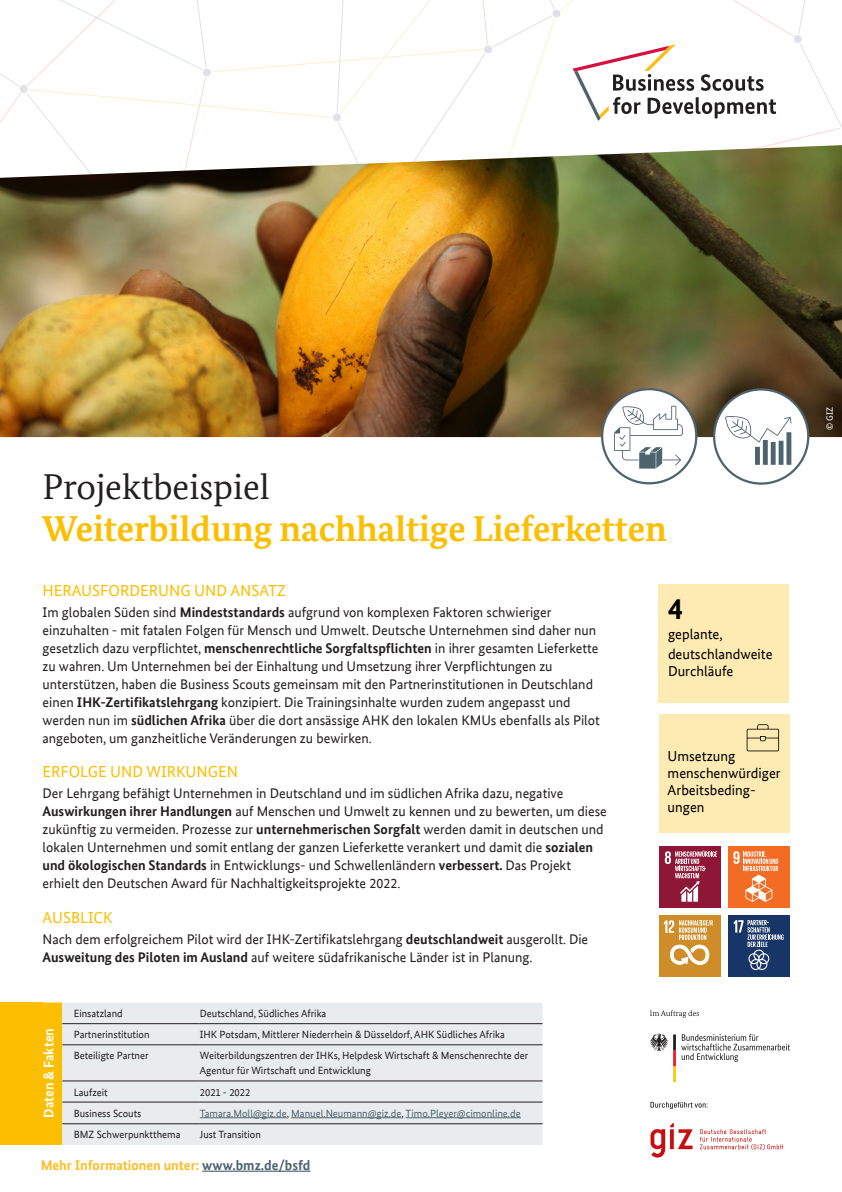
<style>
.page{position:relative;width:842px;height:1192px;background:#fff}
.page>*{position:absolute;margin:0;border:0;box-sizing:border-box;transform-origin:0 0}
.GSfD_h1{font:700 36px/42px "Bundes Serif Office";color:#fcbe00}
.GSfD_h2{font:700 30px "Bundes Sans Office";color:#000001}
.GSfD_h2-2{font:16px "Bundes Sans Office";color:#fcbe00}
.GSfD_h2-3{font:14.5px/17px "Bundes Sans Office";color:#000001}
.GSfD_copy{font:14px/18px "Bundes Sans Office";color:#231f20}
.GSfD_h2-4{font:14px/18px "Bundes Sans Office";color:#231f20}
.GSfD_h2-5{font:700 14px "Bundes Sans Office";color:#fdbd26}
.GSfD_h2-6{font:700 14px "Bundes Sans Office";color:#fff}
.Tabelle{font:10.5px/15px "Bundes Sans Office";color:#231f20}
.Tabelle-2{font:10.5px "Bundes Sans Office";color:#4d636e}
.GSfD_h2-7{font:9px "Bundes Sans Office";color:#fff}
.s1{font-weight:400;color:#231f20}
.s2{font-weight:700}
.s3{color:#231f20}
.s4{color:#4d636e}
</style>
<div class="page">
<img style="left:0;top:196px;width:842px;height:241px">
<svg style="left:601px;top:388px;width:96px;height:96px"></svg>
<svg style="left:0;top:0;width:842px;height:196px"></svg>
<svg style="left:713px;top:388px;width:96px;height:97px"></svg>
<div style="left:755px;top:447px;width:5px;height:18px;background:#4d636e"></div>
<div style="left:763px;top:440px;width:5px;height:25px;background:#4d636e"></div>
<div style="left:771px;top:442px;width:5px;height:23px;background:#4d636e"></div>
<hr style="left:779px;top:441px;width:4px;height:24px;background:#4d636e">
<div style="left:786px;top:432px;width:5px;height:33px;background:#4d636e"></div>
<svg style="left:650px;top:1010px;width:49px;height:8px"></svg>
<svg style="left:650px;top:1034px;width:140px;height:48px"></svg>
<img style="left:650px;top:1101px;width:134px;height:57px">
<div style="left:0;top:1003px;width:43px;height:142px;background:#fcbe00"></div>
<div style="left:43px;top:1003px;width:19px;height:142px;background:#fcbe00"></div>
<div style="left:62px;top:1003px;width:480px;height:142px;background:#e8ecef"></div>
<hr style="left:62px;top:1024px;width:138px;height:1px;background:#231f20">
<hr style="left:200px;top:1024px;width:342px;height:1px;background:#231f20">
<hr style="left:62px;top:1045px;width:138px;height:1px;background:#231f20">
<hr style="left:200px;top:1045px;width:342px;height:1px;background:#231f20">
<hr style="left:62px;top:1081px;width:138px;height:1px;background:#231f20">
<hr style="left:200px;top:1081px;width:342px;height:1px;background:#231f20">
<hr style="left:200px;top:1102px;width:342px;height:1px;background:#231f20">
<hr style="left:200px;top:1124px;width:342px;height:1px;background:#231f20">
<hr style="left:62px;top:1102px;width:138px;height:1px;background:#231f20">
<hr style="left:62px;top:1124px;width:138px;height:1px;background:#231f20">
<hr style="left:200px;top:1117px;width:87px;height:1px;background:#4d636e">
<hr style="left:291px;top:1117px;width:110px;height:1px;background:#4d636e">
<hr style="left:406px;top:1117px;width:115px;height:1px;background:#4d636e">
<div style="left:658px;top:584px;width:131px;height:119px;background:#feebb3"></div>
<div style="left:659px;top:714px;width:130px;height:119px;background:#feebb3"></div>
<svg style="left:747px;top:724px;width:32px;height:27px"></svg>
<div style="left:659px;top:915px;width:61px;height:62px;background:#cf8d29"></div>
<svg style="left:664px;top:920px;width:49px;height:45px"></svg>
<div style="left:728px;top:915px;width:61px;height:61px;background:#183567"></div>
<svg style="left:734px;top:920px;width:50px;height:50px"></svg>
<div style="left:659px;top:846px;width:61px;height:62px;background:#8e1737"></div>
<svg style="left:665px;top:851px;width:52px;height:51px"></svg>
<div style="left:728px;top:846px;width:61px;height:62px;background:#f36c24"></div>
<svg style="left:733px;top:851px;width:45px;height:51px"></svg>
<hr style="left:202px;top:1171px;width:108px;height:1px;background:#4d636e">
<p class="GSfD_h1" style="left:43px;top:466px;width:626px"><span class="s1">Projektbeispiel<br></span>Weiterbildung nachhaltige Lieferketten</p>
<p class="GSfD_h2-2" style="left:43px;top:582px;width:245px">HERAUSFORDERUNG UND ANSATZ</p>
<p class="GSfD_copy" style="left:43px;top:603px;width:559px">Im globalen Süden sind <span class="s2">Mindeststandards</span> aufgrund von komplexen Faktoren schwieriger einzuhalten - mit fatalen Folgen für Mensch und Umwelt. Deutsche Unternehmen sind daher nun gesetzlich dazu verpflichtet, <span class="s2">menschenrechtliche Sorgfaltspflichten</span> in ihrer gesamten Lieferkette zu wahren. Um Unternehmen bei der Einhaltung und Umsetzung ihrer Verpflichtungen zu unterstützen, haben die Business Scouts gemeinsam mit den Partnerinstitutionen in Deutschland einen <span class="s2">IHK-Zertifikatslehrgang</span> konzipiert. Die Trainingsinhalte wurden zudem angepasst und werden nun im <span class="s2">südlichen Afrika</span> über die dort ansässige AHK den lokalen KMUs ebenfalls als Pilot angeboten, um ganzheitliche Veränderungen zu bewirken.</p>
<p class="GSfD_h2-2" style="left:43px;top:762px;width:197px">ERFOLGE UND WIRKUNGEN</p>
<p class="GSfD_copy" style="left:43px;top:784px;width:566px">Der Lehrgang befähigt Unternehmen in Deutschland und im südlichen Afrika dazu, negative <span class="s2">Auswirkungen ihrer Handlungen</span> auf Menschen und Umwelt zu kennen und zu bewerten, um diese zukünftig zu vermeiden. Prozesse zur <span class="s2">unternehmerischen Sorgfalt</span> werden damit in deutschen und lokalen Unternehmen und somit entlang der ganzen Lieferkette verankert und damit die <span class="s2">sozialen und ökologischen Standards</span> in Entwicklungs- und Schwellenländern <span class="s2">verbessert.</span> Das Projekt erhielt den Deutschen Award für Nachhaltigkeitsprojekte 2022.</p>
<p class="GSfD_h2-2" style="left:43px;top:908px;width:72px">AUSBLICK</p>
<p class="GSfD_h2-4" style="left:43px;top:930px;width:547px">Nach dem erfolgreichem Pilot wird der IHK-Zertifikatslehrgang <span class="s2">deutschlandweit</span> ausgerollt. Die<br><span class="s2">Ausweitung des Piloten im Ausland</span> auf weitere südafrikanische Länder ist in Planung.</p>
<p class="GSfD_h2-6" style="left:40px;top:1118px;width:91px;rotate:-90deg">Daten &amp; Fakten</p>
<p class="Tabelle" style="left:74px;top:1006px;width:51px">Einsatzland</p>
<p class="Tabelle" style="left:200px;top:1006px;width:128px">Deutschland, Südliches Afrika</p>
<p class="Tabelle" style="left:74px;top:1027px;width:77px">Partnerinstitution</p>
<p class="Tabelle" style="left:200px;top:1027px;width:306px">IHK Potsdam, Mittlerer Niederrhein &amp; Düsseldorf, AHK Südliches Afrika</p>
<p class="Tabelle" style="left:74px;top:1048px;width:76px">Beteiligte Partner</p>
<p class="Tabelle" style="left:200px;top:1048px;width:330px">Weiterbildungszentren der IHKs, Helpdesk Wirtschaft &amp; Menschenrechte der<br>Agentur für Wirtschaft und Entwicklung</p>
<p class="Tabelle" style="left:74px;top:1084px;width:36px">Laufzeit</p>
<p class="Tabelle" style="left:200px;top:1084px;width:52px">2021 - 2022</p>
<p class="Tabelle" style="left:74px;top:1106px;width:69px">Business Scouts</p>
<p class="Tabelle-2" style="left:200px;top:1107px;width:322px">Tamara.Moll@giz.de<span class="s3">,</span> Manuel.Neumann@giz.de<span class="s3">,</span> Timo.Pleyer@cimonline.de</p>
<p class="Tabelle" style="left:74px;top:1127px;width:108px">BMZ Schwerpunktthema</p>
<p class="Tabelle" style="left:200px;top:1127px;width:63px">Just Transition</p>
<p class="GSfD_h2-5" style="left:41px;top:1157px;width:271px">Mehr Informationen unter: <span class="s4">www.bmz.de/bsfd</span></p>
<p class="GSfD_h2" style="left:668px;top:591px;width:16px">4</p>
<p class="GSfD_h2-3" style="left:668px;top:625px;width:56px">geplante,</p>
<p class="GSfD_h2-3" style="left:668px;top:645px;width:106px">deutschlandweite<br>Durchläufe</p>
<p class="GSfD_h2-3" style="left:668px;top:747px;width:115px">Umsetzung menschenwürdiger<br>Arbeitsbeding&shy;ungen</p>
<p class="GSfD_h2-7" style="left:824px;top:430px;width:25px;rotate:-90deg">© GIZ</p>
</div>
